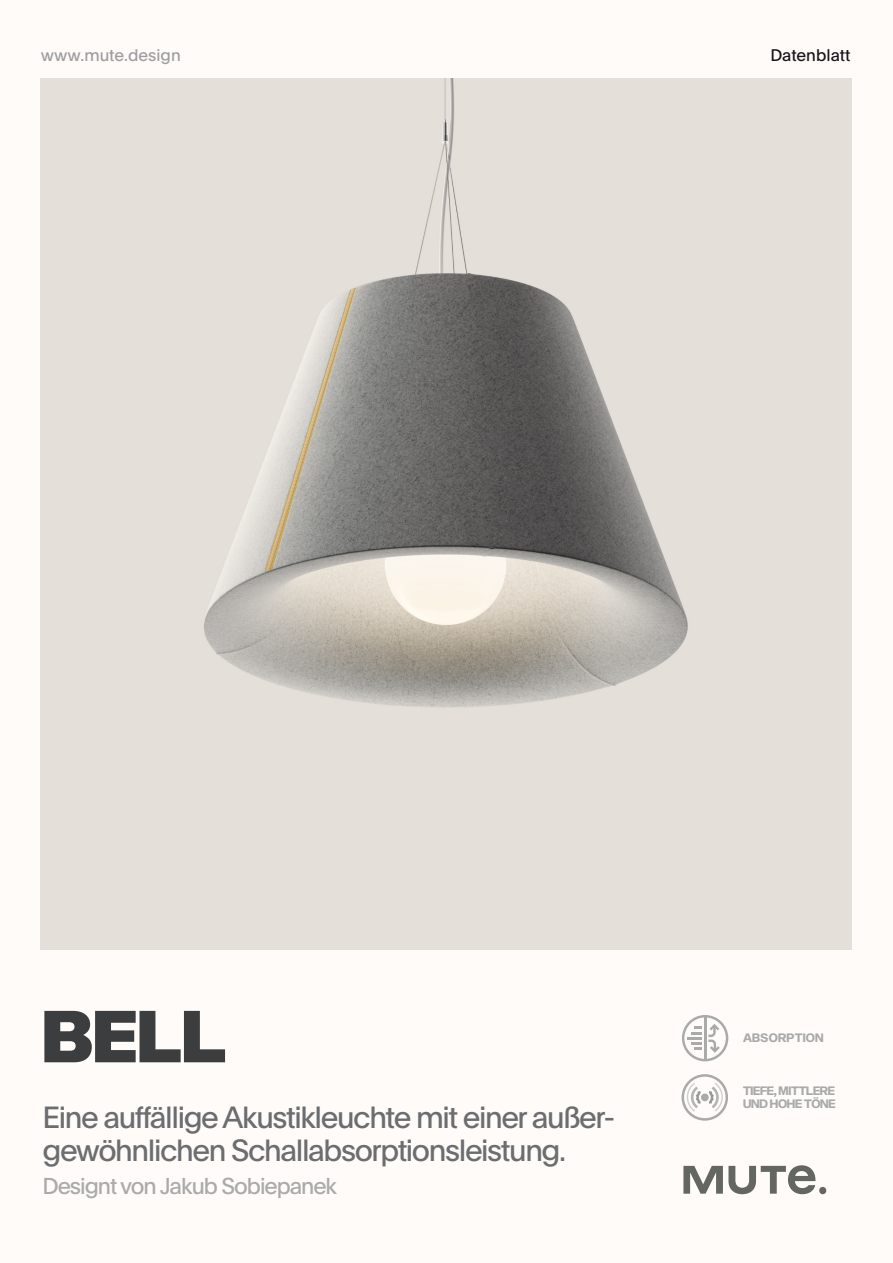
<style>
.page{position:relative;width:893px;height:1263px;background:#fefbf8}
.page>*{position:absolute;margin:0;border:0;box-sizing:border-box;transform-origin:0 0}
.t1{font:72px "Sequel Sans Black Disp";color:#3b3d3f}
.t2{font:30px/33px "Plain";letter-spacing:-.045em;color:#6c6d70}
.t3{font:22.5px "Plain";letter-spacing:-.045em;color:#a9aaaa}
.t4{font:16.5px "Plain";color:#9c9d9f}
.t5{font:16.5px "Plain";color:#171419}
.t6{font:12px/13.5px "Sequel Sans Bold Disp";letter-spacing:-.02em;color:#a9aaaa}
.t7{font:12px "Sequel Sans Bold Disp";letter-spacing:.02em;color:#a9aaaa}
</style>
<div class="page">
<svg style="left:683px;top:1165px;width:143px;height:29px"></svg>
<svg style="left:682px;top:1015px;width:46px;height:46px"></svg>
<svg style="left:682px;top:1074px;width:46px;height:47px"></svg>
<img style="left:41px;top:79px;width:811px;height:870px">
<p class="t4" style="left:41px;top:47px;width:141px">www.mute.design</p>
<p class="t5" style="left:770px;top:47px;width:82px">Datenblatt</p>
<h1 class="t1" style="left:43px;top:992px;width:185px">BELL</h1>
<p class="t2" style="left:43px;top:1103px;width:574px">Eine auffällige Akustikleuchte mit einer außer&shy;gewöhnlichen Schallabsorptionsleistung.</p>
<p class="t3" style="left:43px;top:1176px;width:296px">Designt von Jakub Sobiepanek</p>
<p class="t7" style="left:743px;top:1030px;width:82px">ABSORPTION</p>
<p class="t6" style="left:743px;top:1083px;width:94px">TIEFE, MITTLERE<br>UND HOHE TÖNE</p>
</div>
